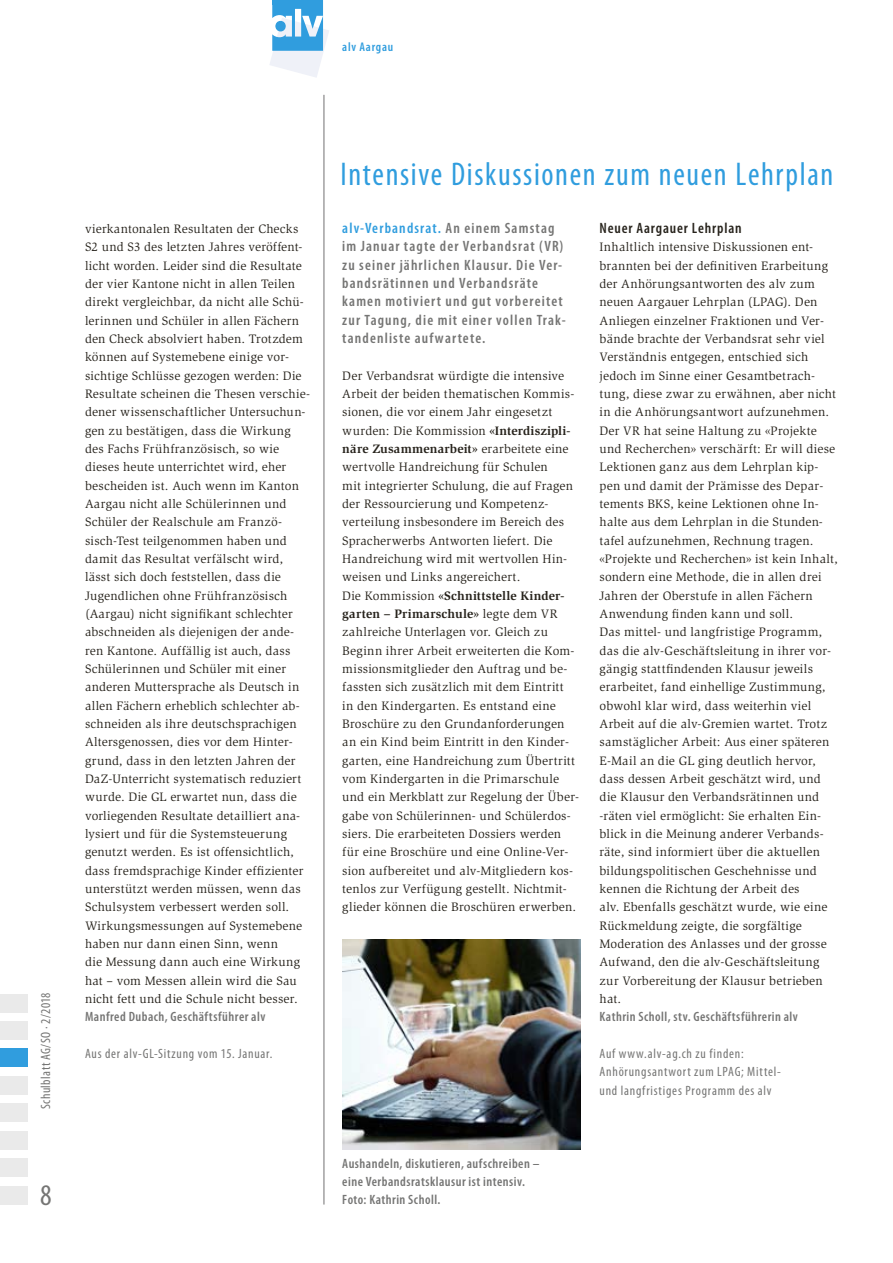
<style>
.page{position:relative;width:893px;height:1263px;background:#fff}
.page>*{position:absolute;margin:0;border:0;box-sizing:border-box;transform-origin:0 0}
.t1{font:condensed 33px "Myriad Pro";letter-spacing:.05em;color:#309dde;scale:.96 1}
.t2{font:condensed 30px "Myriad Pro";color:#757574}
.t3{font:600 condensed 15px/18.3px "Myriad Pro";letter-spacing:.075em;color:#757574}
.t4{font:600 condensed 15px "Myriad Pro";letter-spacing:.055em;color:#27231c}
.t5{font:600 condensed 13.5px/18px "Myriad Pro";letter-spacing:.035em;color:#757574}
.t6{font:condensed 13.5px/18.3px "Myriad Pro";letter-spacing:.055em;color:#757574}
.t7{font:condensed 13.5px "Myriad Pro";letter-spacing:.03em;color:#757574}
.t8{font:12.6px/18.3px "Slimbach Std";letter-spacing:.015em;color:#27231c}
.t9{font:600 condensed 12.6px "Myriad Pro";letter-spacing:.06em;color:#309dde}
.s1{color:#309dde}
.s2{font-weight:700}
</style>
<div class="page">
<hr style="left:323px;top:95px;width:2px;height:1109px;background:#a1a0a1">
<div style="left:0;top:1021px;width:28px;height:18px;background:#eaeaea"></div>
<div style="left:0;top:994px;width:28px;height:18px;background:#eaeaea"></div>
<div style="left:0;top:1076px;width:28px;height:18px;background:#eaeaea"></div>
<div style="left:0;top:1103px;width:28px;height:19px;background:#eaeaea"></div>
<div style="left:0;top:1131px;width:28px;height:18px;background:#eaeaea"></div>
<div style="left:0;top:1186px;width:28px;height:18px;background:#eaeaea"></div>
<div style="left:0;top:1158px;width:28px;height:19px;background:#eaeaea"></div>
<div style="left:0;top:1048px;width:28px;height:19px;background:#309dde"></div>
<svg style="left:270px;top:0;width:59px;height:77px"></svg>
<img style="left:343px;top:939px;width:237px;height:210px">
<p class="t9" style="left:342px;top:39px;width:52px">alv Aargau</p>
<p class="t7" style="left:38px;top:1109px;width:118px;rotate:-90deg">Schulblatt AG/SO · 2/2018</p>
<h2 class="t2" style="left:40px;top:1176px;width:13px">8</h2>
<p class="t8" style="left:85px;top:220px;width:227px">vierkantonalen Resultaten der Checks S2 und S3 des letzten Jahres veröffent&shy;licht worden. Leider sind die Resultate der vier Kantone nicht in allen Teilen direkt vergleichbar, da nicht alle Schü&shy;lerinnen und Schüler in allen Fächern den Check absolviert haben. Trotzdem können auf Systemebene einige vor&shy;sichtige Schlüsse gezogen werden: Die Resultate scheinen die Thesen verschie&shy;dener wissenschaftlicher Untersuchun&shy;gen zu bestätigen, dass die Wirkung des Fachs Frühfranzösisch, so wie dieses heute unterrichtet wird, eher bescheiden ist. Auch wenn im Kanton Aargau nicht alle Schülerinnen und Schüler der Realschule am Franzö&shy;sisch-Test teilgenommen haben und damit das Resultat verfälscht wird, lässt sich doch feststellen, dass die Jugendlichen ohne Frühfranzösisch (Aargau) nicht signifikant schlechter abschneiden als diejenigen der ande&shy;ren Kantone. Auffällig ist auch, dass Schülerinnen und Schüler mit einer anderen Muttersprache als Deutsch in allen Fächern erheblich schlechter ab&shy;schneiden als ihre deutschsprachigen Altersgenossen, dies vor dem Hinter&shy;grund, dass in den letzten Jahren der DaZ-Unterricht systematisch reduziert wurde. Die GL erwartet nun, dass die vorliegenden Resultate detailliert ana&shy;lysiert und für die Systemsteuerung genutzt werden. Es ist offensichtlich, dass fremdsprachige Kinder effizienter unterstützt werden müssen, wenn das Schulsystem verbessert werden soll.<br>Wirkungsmessungen auf Systemebene haben nur dann einen Sinn, wenn<br>die Messung dann auch eine Wirkung hat – vom Messen allein wird die Sau nicht fett und die Schule nicht besser.</p>
<p class="t5" style="left:85px;top:1007px;width:182px">Manfred Dubach, Geschäftsführer alv</p>
<p class="t6" style="left:85px;top:1044px;width:189px">Aus der alv-GL-Sitzung vom 15. Januar.</p>
<h1 class="t1" style="left:341px;top:154px;width:515px">Intensive Diskussionen zum neuen Lehrplan</h1>
<p class="t3" style="left:342px;top:219px;width:225px"><span class="s1">alv-Verbandsrat.</span> An einem Samstag im Januar tagte der Verbandsrat (VR) zu seiner jährlichen Klausur. Die Ver&shy;bandsrätinnen und Verbandsräte kamen motiviert und gut vorbereitet zur Tagung, die mit einer vollen Trak&shy;tandenliste aufwartete.</p>
<p class="t8" style="left:342px;top:366px;width:238px">Der Verbandsrat würdigte die intensive Arbeit der beiden thematischen Kommis&shy;sionen, die vor einem Jahr eingesetzt wurden: Die Kommission <span class="s2">«Interdiszipli&shy;näre Zusammenarbeit»</span> erarbeitete eine wertvolle Handreichung für Schulen<br>mit integrierter Schulung, die auf Fragen der Ressourcierung und Kompetenz&shy;verteilung insbesondere im Bereich des Spracherwerbs Antworten liefert. Die Handreichung wird mit wertvollen Hin&shy;weisen und Links angereichert.<br>Die Kommission <span class="s2">«Schnittstelle Kinder&shy;garten – Primarschule»</span> legte dem VR zahlreiche Unterlagen vor. Gleich zu Beginn ihrer Arbeit erweiterten die Kom&shy;missionsmitglieder den Auftrag und be&shy;fassten sich zusätzlich mit dem Eintritt<br>in den Kindergarten. Es entstand eine Broschüre zu den Grundanforderungen an ein Kind beim Eintritt in den Kinder&shy;garten, eine Handreichung zum Übertritt vom Kindergarten in die Primarschule und ein Merkblatt zur Regelung der Über&shy;gabe von Schülerinnen- und Schülerdos&shy;siers. Die erarbeiteten Dossiers werden für eine Broschüre und eine Online-Ver&shy;sion aufbereitet und alv-Mitgliedern kos&shy;tenlos zur Verfügung gestellt. Nichtmit&shy;glieder können die Broschüren erwerben.</p>
<p class="t4" style="left:600px;top:219px;width:144px">Neuer Aargauer Lehrplan</p>
<p class="t8" style="left:600px;top:238px;width:240px">Inhaltlich intensive Diskussionen ent&shy;brannten bei der definitiven Erarbeitung der Anhörungsantworten des alv zum neuen Aargauer Lehrplan (LPAG). Den Anliegen einzelner Fraktionen und Ver&shy;bände brachte der Verbandsrat sehr viel Verständnis entgegen, entschied sich jedoch im Sinne einer Gesamtbetrach&shy;tung, diese zwar zu erwähnen, aber nicht in die Anhörungsantwort aufzunehmen.<br>Der VR hat seine Haltung zu «Projekte und Recherchen» verschärft: Er will diese Lektionen ganz aus dem Lehrplan kip&shy;pen und damit der Prämisse des Depar&shy;tements BKS, keine Lektionen ohne In&shy;halte aus dem Lehrplan in die Stunden&shy;tafel aufzunehmen, Rechnung tragen. «Projekte und Recherchen» ist kein Inhalt, sondern eine Methode, die in allen drei Jahren der Oberstufe in allen Fächern Anwendung finden kann und soll.<br>Das mittel- und langfristige Programm, das die alv-Geschäftsleitung in ihrer vor&shy;gängig stattfindenden Klausur jeweils erarbeitet, fand einhellige Zustimmung, obwohl klar wird, dass weiterhin viel Arbeit auf die alv-Gremien wartet. Trotz samstäglicher Arbeit: Aus einer späteren E-Mail an die GL ging deutlich hervor, dass dessen Arbeit geschätzt wird, und die Klausur den Verbandsrätinnen und -räten viel ermöglicht: Sie erhalten Ein&shy;blick in die Meinung anderer Verbands&shy;räte, sind informiert über die aktuellen bildungspolitischen Geschehnisse und kennen die Richtung der Arbeit des<br>alv. Ebenfalls geschätzt wurde, wie eine Rückmeldung zeigte, die sorgfältige Moderation des Anlasses und der grosse Aufwand, den die alv-Geschäftsleitung zur Vorbereitung der Klausur betrieben hat.</p>
<p class="t5" style="left:600px;top:1007px;width:200px">Kathrin Scholl, stv. Geschäftsführerin alv</p>
<p class="t6" style="left:600px;top:1044px;width:183px">Auf www.alv-ag.ch zu finden:<br>Anhörungsantwort zum LPAG; Mittel&shy;und langfristiges Programm des alv</p>
<p class="t5" style="left:342px;top:1154px;width:199px">Aushandeln, diskutieren, aufschreiben – eine Verbandsratsklausur ist intensiv.<br>Foto: Kathrin Scholl.</p>
</div>
